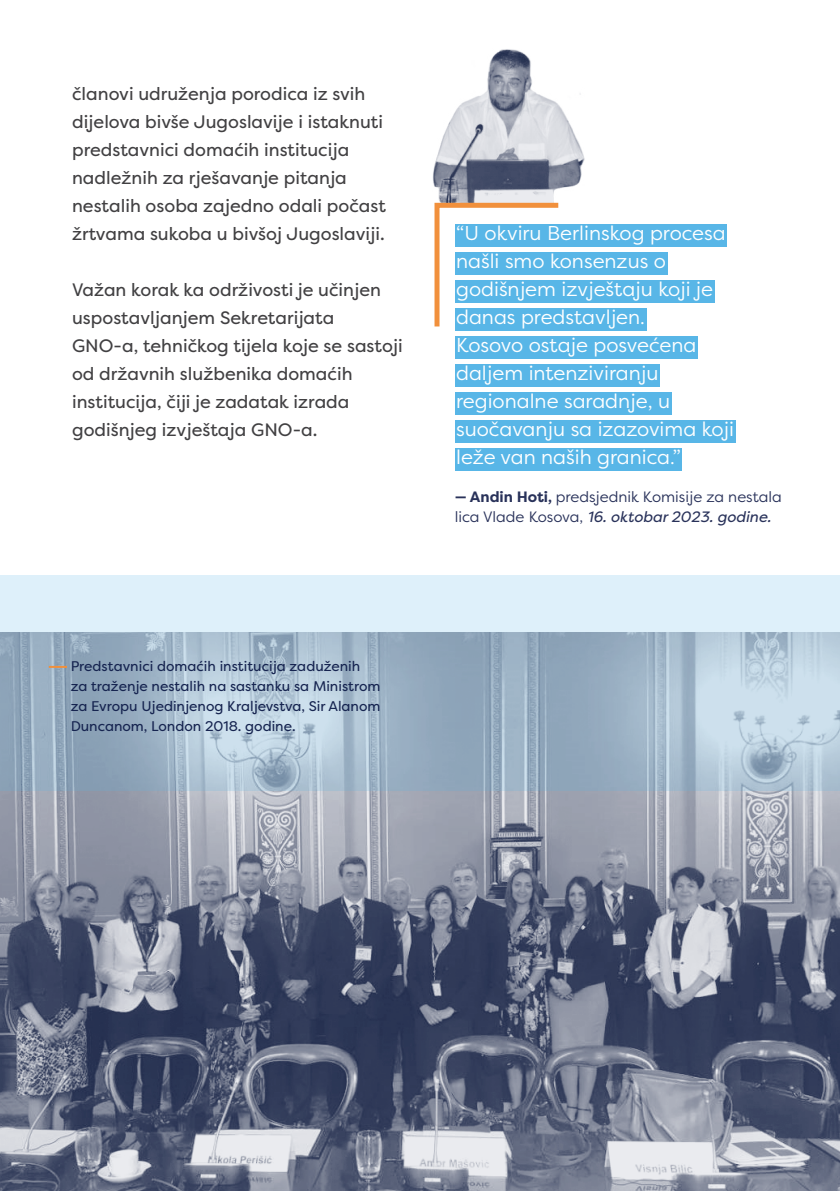
<style>
.page{position:relative;width:840px;height:1191px;background:#fff}
.page>*{position:absolute;margin:0;border:0;box-sizing:border-box;transform-origin:0 0}
.t1{font:20px/28px "Filson Pro";color:#fff}
.t2{font:18px/28px "Filson Pro";color:#414042}
.t3{font:15px/20px "Filson Pro";color:#29325a}
.t4{font:14px/20px "Filson Pro";color:#162450}
.s1{font-weight:700}
.s2{font-style:italic}
</style>
<div class="page">
<img style="left:0;top:791px;width:839px;height:400px">
<svg style="left:0;top:575px;width:839px;height:216px;background:#b3c7d7"></svg>
<div style="left:454px;top:224px;width:272px;height:22px;background:#58b6e7"></div>
<div style="left:454px;top:252px;width:212px;height:22px;background:#58b6e7"></div>
<div style="left:454px;top:280px;width:259px;height:22px;background:#58b6e7"></div>
<div style="left:454px;top:308px;width:191px;height:22px;background:#58b6e7"></div>
<div style="left:454px;top:336px;width:243px;height:22px;background:#58b6e7"></div>
<div style="left:454px;top:364px;width:205px;height:22px;background:#58b6e7"></div>
<div style="left:454px;top:392px;width:217px;height:22px;background:#58b6e7"></div>
<div style="left:454px;top:420px;width:280px;height:22px;background:#58b6e7"></div>
<div style="left:454px;top:448px;width:227px;height:22px;background:#58b6e7"></div>
<img style="left:433px;top:49px;width:152px;height:151px">
<svg style="left:434px;top:200px;width:129px;height:131px"></svg>
<svg style="left:49px;top:666px;width:18px;height:2px"></svg>
<p class="t2" style="left:72px;top:79px;width:315px">članovi udruženja porodica iz svih dijelova bivše Jugoslavije i istaknuti predstavnici domaćih institucija nadležnih za rješavanje pitanja nestalih osoba zajedno odali počast žrtvama sukoba u bivšoj Jugoslaviji.</p>
<p class="t2" style="left:72px;top:275px;width:332px">Važan korak ka održivosti je učinjen uspostavljanjem Sekretarijata GNO-a, tehničkog tijela koje se sastoji od državnih službenika domaćih institucija, čiji je zadatak izrada godišnjeg izvještaja GNO-a.</p>
<p class="t1" style="left:456px;top:218px;width:279px">“U okviru Berlinskog procesa našli smo konsenzus o godišnjem izvještaju koji je danas predstavljen.<br>Kosovo ostaje posvećena daljem intenziviranju regionalne saradnje, u suočavanju sa izazovima koji leže van naših granica.”</p>
<p class="t3" style="left:454px;top:486px;width:328px"><span class="s1">— Andin Hoti,</span> predsjednik Komisije za nestala lica Vlade Kosova, <span class="s2">16. oktobar 2023. godine.</span></p>
<p class="t4" style="left:71px;top:655px;width:311px">Predstavnici domaćih institucija zaduženih za traženje nestalih na sastanku sa Ministrom za Evropu Ujedinjenog Kraljevstva, Sir Alanom Duncanom, London 2018. godine.</p>
</div>
